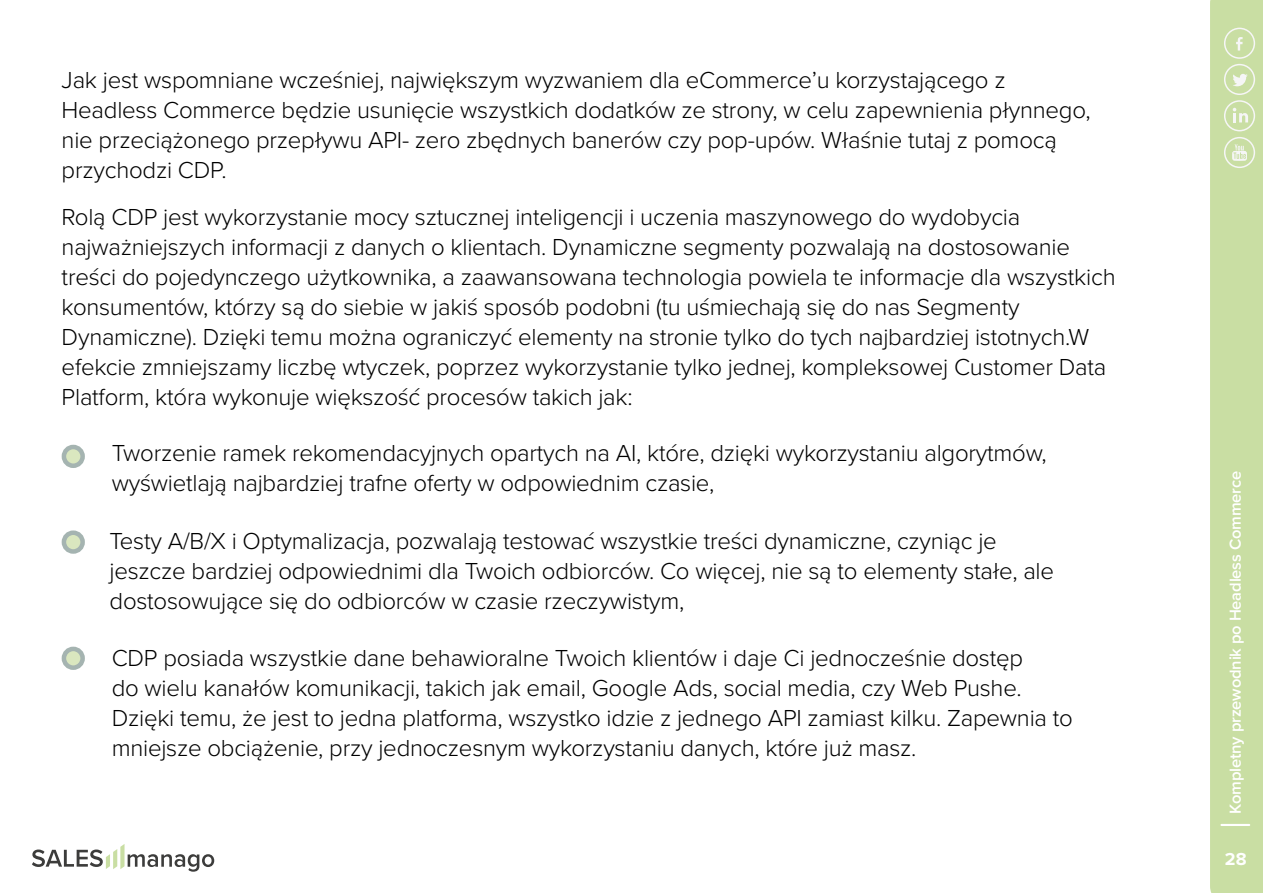
<style>
.page{position:relative;width:1263px;height:893px;background:#fff}
.page>*{position:absolute;margin:0;border:0;box-sizing:border-box;transform-origin:0 0}
.t1{font:300 24px/30px "Proxima Nova";letter-spacing:-.01em;color:#000}
.t2{font:700 18px "Proxima Nova";color:#fff}
.t3{font:600 16.5px "Proxima Nova";letter-spacing:-.01em;color:#fff}
</style>
<div class="page">
<div style="left:1210px;top:0;width:53px;height:893px;background:#c9dea3"></div>
<hr style="left:1220px;top:824px;width:30px;height:2px;background:#fff">
<svg style="left:1232px;top:74px;width:16px;height:12px"></svg>
<svg style="left:1236px;top:37px;width:6px;height:14px"></svg>
<svg style="left:1233px;top:108px;width:15px;height:14px"></svg>
<svg style="left:1232px;top:144px;width:15px;height:17px"></svg>
<div style="left:1224px;top:28px;width:31px;height:31px;border:2px solid #f6f6f6;border-radius:50%"></div>
<div style="left:1224px;top:64px;width:31px;height:31px;border:2px solid #f6f6f6;border-radius:50%"></div>
<div style="left:1224px;top:100px;width:31px;height:31px;border:2px solid #f6f6f6;border-radius:50%"></div>
<div style="left:1224px;top:137px;width:31px;height:31px;border:2px solid #f6f6f6;border-radius:50%"></div>
<svg style="left:32px;top:844px;width:182px;height:28px"></svg>
<svg style="left:64px;top:447px;width:19px;height:19px"></svg>
<div style="left:62px;top:445px;width:23px;height:23px;border:4px solid #a5b4b1;border-radius:50%"></div>
<svg style="left:64px;top:533px;width:19px;height:18px"></svg>
<div style="left:62px;top:530px;width:23px;height:24px;border:4px solid #a5b4b1;border-radius:50%"></div>
<svg style="left:64px;top:649px;width:19px;height:19px"></svg>
<div style="left:62px;top:647px;width:23px;height:23px;border:4px solid #a5b4b1;border-radius:50%"></div>
<p class="t1" style="left:62px;top:64px;width:1031px">Jak jest wspomniane wcześniej, największym wyzwaniem dla eCommerce’u korzystającego z Headless Commerce będzie usunięcie wszystkich dodatków ze strony, w celu zapewnienia płynnego, nie przeciążonego przepływu API- zero zbędnych banerów czy pop-upów. Właśnie tutaj z pomocą przychodzi CDP.</p>
<p class="t1" style="left:62px;top:201px;width:1055px">Rolą CDP jest wykorzystanie mocy sztucznej inteligencji i uczenia maszynowego do wydobycia najważniejszych informacji z danych o klientach. Dynamiczne segmenty pozwalają na dostosowanie treści do pojedynczego użytkownika, a zaawansowana technologia powiela te informacje dla wszystkich konsumentów, którzy są do siebie w jakiś sposób podobni (tu uśmiechają się do nas Segmenty Dynamiczne). Dzięki temu można ograniczyć elementy na stronie tylko do tych najbardziej istotnych.W efekcie zmniejszamy liczbę wtyczek, poprzez wykorzystanie tylko jednej, kompleksowej Customer Data Platform, która wykonuje większość procesów takich jak:</p>
<p class="t1" style="left:112px;top:437px;width:936px">Tworzenie ramek rekomendacyjnych opartych na AI, które, dzięki wykorzystaniu algorytmów, wyświetlają najbardziej trafne oferty w odpowiednim czasie,</p>
<p class="t1" style="left:110px;top:525px;width:946px">Testy A/B/X i Optymalizacja, pozwalają testować wszystkie treści dynamiczne, czyniąc je jeszcze bardziej odpowiednimi dla Twoich odbiorców. Co więcej, nie są to elementy stałe, ale dostosowujące się do odbiorców w czasie rzeczywistym,</p>
<p class="t1" style="left:112px;top:641px;width:963px">CDP posiada wszystkie dane behawioralne Twoich klientów i daje Ci jednocześnie dostęp<br>do wielu kanałów komunikacji, takich jak email, Google Ads, social media, czy Web Pushe.<br>Dzięki temu, że jest to jedna platforma, wszystko idzie z jednego API zamiast kilku. Zapewnia to mniejsze obciążenie, przy jednoczesnym wykorzystaniu danych, które już masz.</p>
<p class="t3" style="left:1223px;top:813px;width:344px;rotate:-90deg">Kompletny przewodnik po Headless Commerce</p>
<p class="t2" style="left:1225px;top:845px;width:23px">28</p>
</div>
